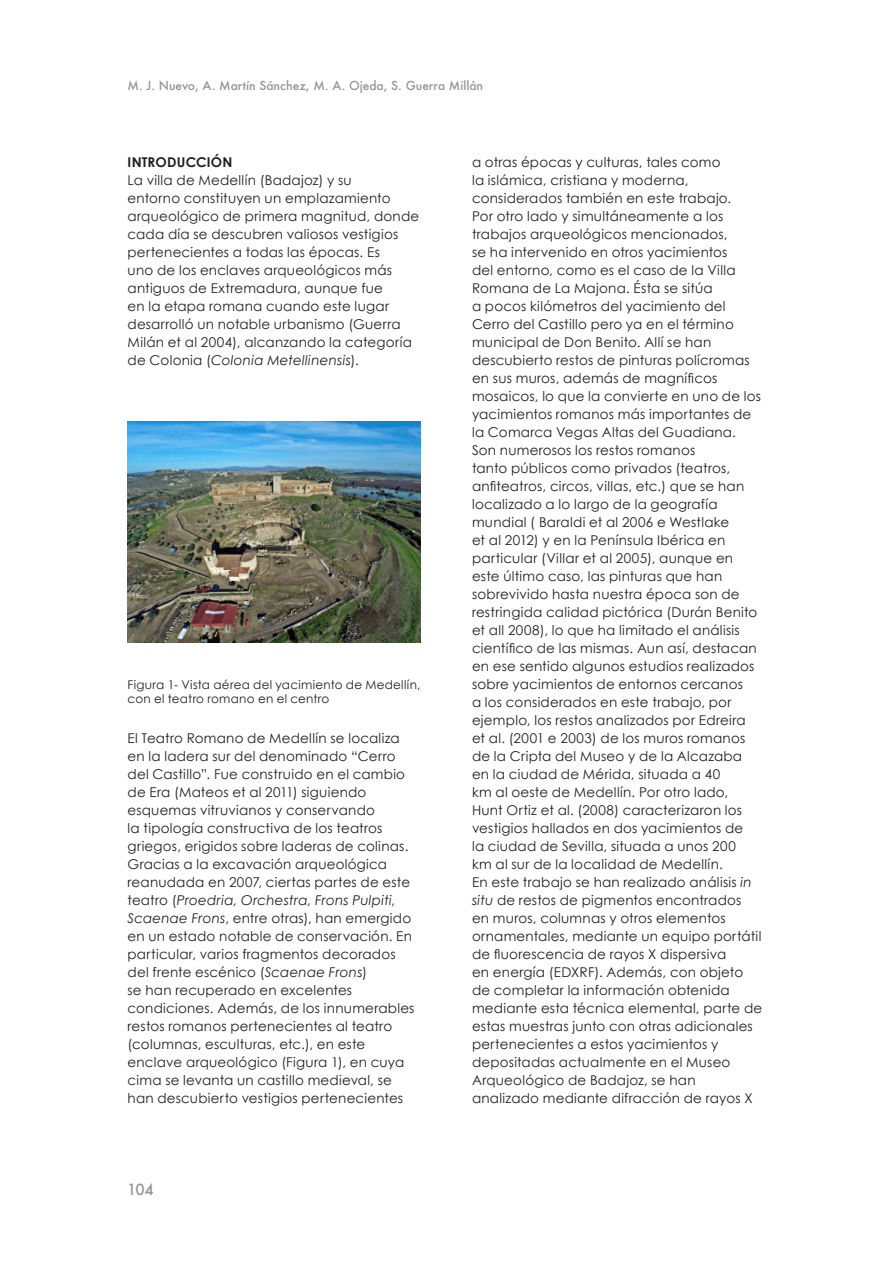
<style>
.page{position:relative;width:893px;height:1263px;background:#fff}
.page>*{position:absolute;margin:0;border:0;box-sizing:border-box;transform-origin:0 0}
.t1{font:500 15px "Futura";color:#939598}
._4__texto_normal{font:13.5px/18px "Century Gothic";letter-spacing:.015em;color:#231f20}
._4__texto_normal-2{font:italic 13.5px "Century Gothic";letter-spacing:.02em;color:#231f20}
._4__Titulo_N1{font:700 13.5px "Century Gothic";letter-spacing:.015em;color:#231f20}
._6__Legenda{font:12px/14.4px "Century Gothic";letter-spacing:.02em;color:#231f20}
.t2{font:500 12px "Futura";color:#939598}
.s1{font-style:normal}
.s2{font-style:italic}
</style>
<div class="page">
<img style="left:128px;top:422px;width:293px;height:221px">
<p class="t2" style="left:128px;top:77px;width:357px">M. J. Nuevo, A. Martín Sánchez, M. A. Ojeda, S. Guerra Millán</p>
<p class="_4__Titulo_N1" style="left:128px;top:153px;width:106px">INTRODUCCIÓN</p>
<p class="_4__texto_normal" style="left:128px;top:171px;width:293px">La villa de Medellín (Badajoz) y su<br>entorno constituyen un emplazamiento arqueológico de primera magnitud, donde cada día se descubren valiosos vestigios pertenecientes a todas las épocas. Es<br>uno de los enclaves arqueológicos más antiguos de Extremadura, aunque fue<br>en la etapa romana cuando este lugar desarrolló un notable urbanismo (Guerra Milán et al 2004), alcanzando la categoría</p>
<p class="_4__texto_normal-2" style="left:128px;top:352px;width:233px"><span class="s1">de Colonia (</span>Colonia Metellinensis<span class="s1">).</span></p>
<p class="_6__Legenda" style="left:128px;top:677px;width:294px">Figura 1- Vista aérea del yacimiento de Medellín, con el teatro romano en el centro</p>
<p class="_4__texto_normal" style="left:128px;top:729px;width:288px">El Teatro Romano de Medellín se localiza en la ladera sur del denominado “Cerro del Castillo”. Fue construido en el cambio de Era (Mateos et al 2011) siguiendo esquemas vitruvianos y conservando<br>la tipología constructiva de los teatros griegos, erigidos sobre laderas de colinas.<br>Gracias a la excavación arqueológica reanudada en 2007, ciertas partes de este teatro (<span class="s2">Proedria, Orchestra, Frons Pulpiti, Scaenae Frons</span>, entre otras), han emergido en un estado notable de conservación. En particular, varios fragmentos decorados del frente escénico (<span class="s2">Scaenae Frons</span>)<br>se han recuperado en excelentes condiciones. Además, de los innumerables restos romanos pertenecientes al teatro (columnas, esculturas, etc.), en este enclave arqueológico (Figura 1), en cuya cima se levanta un castillo medieval, se han descubierto vestigios pertenecientes</p>
<p class="t1" style="left:127px;top:1179px;width:28px">104</p>
<p class="_4__texto_normal" style="left:472px;top:153px;width:261px">a otras épocas y culturas, tales como la islámica, cristiana y moderna, considerados también en este trabajo.</p>
<p class="_4__texto_normal" style="left:472px;top:207px;width:291px">Por otro lado y simultáneamente a los trabajos arqueológicos mencionados,<br>se ha intervenido en otros yacimientos<br>del entorno, como es el caso de la Villa Romana de La Majona. Ésta se sitúa<br>a pocos kilómetros del yacimiento del Cerro del Castillo pero ya en el término municipal de Don Benito. Allí se han descubierto restos de pinturas polícromas en sus muros, además de magníficos mosaicos, lo que la convierte en uno de los yacimientos romanos más importantes de la Comarca Vegas Altas del Guadiana.</p>
<p class="_4__texto_normal" style="left:472px;top:441px;width:287px">Son numerosos los restos romanos<br>tanto públicos como privados (teatros, anfiteatros, circos, villas, etc.) que se han localizado a lo largo de la geografía mundial ( Baraldi et al 2006 e Westlake<br>et al 2012) y en la Península Ibérica en particular (Villar et al 2005), aunque en este último caso, las pinturas que han sobrevivido hasta nuestra época son de restringida calidad pictórica (Durán Benito et all 2008), lo que ha limitado el análisis científico de las mismas. Aun así, destacan en ese sentido algunos estudios realizados sobre yacimientos de entornos cercanos<br>a los considerados en este trabajo, por ejemplo, los restos analizados por Edreira et al. (2001 e 2003) de los muros romanos de la Cripta del Museo y de la Alcazaba en la ciudad de Mérida, situada a 40<br>km al oeste de Medellín. Por otro lado, Hunt Ortiz et al. (2008) caracterizaron los vestigios hallados en dos yacimientos de la ciudad de Sevilla, situada a unos 200 km al sur de la localidad de Medellín.</p>
<p class="_4__texto_normal" style="left:472px;top:873px;width:292px">En este trabajo se han realizado análisis <span class="s2">in situ</span> de restos de pigmentos encontrados<br>en muros, columnas y otros elementos ornamentales, mediante un equipo portátil de fluorescencia de rayos X dispersiva<br>en energía (EDXRF). Además, con objeto de completar la información obtenida mediante esta técnica elemental, parte de estas muestras junto con otras adicionales pertenecientes a estos yacimientos y depositadas actualmente en el Museo Arqueológico de Badajoz, se han analizado mediante difracción de rayos X</p>
</div>
